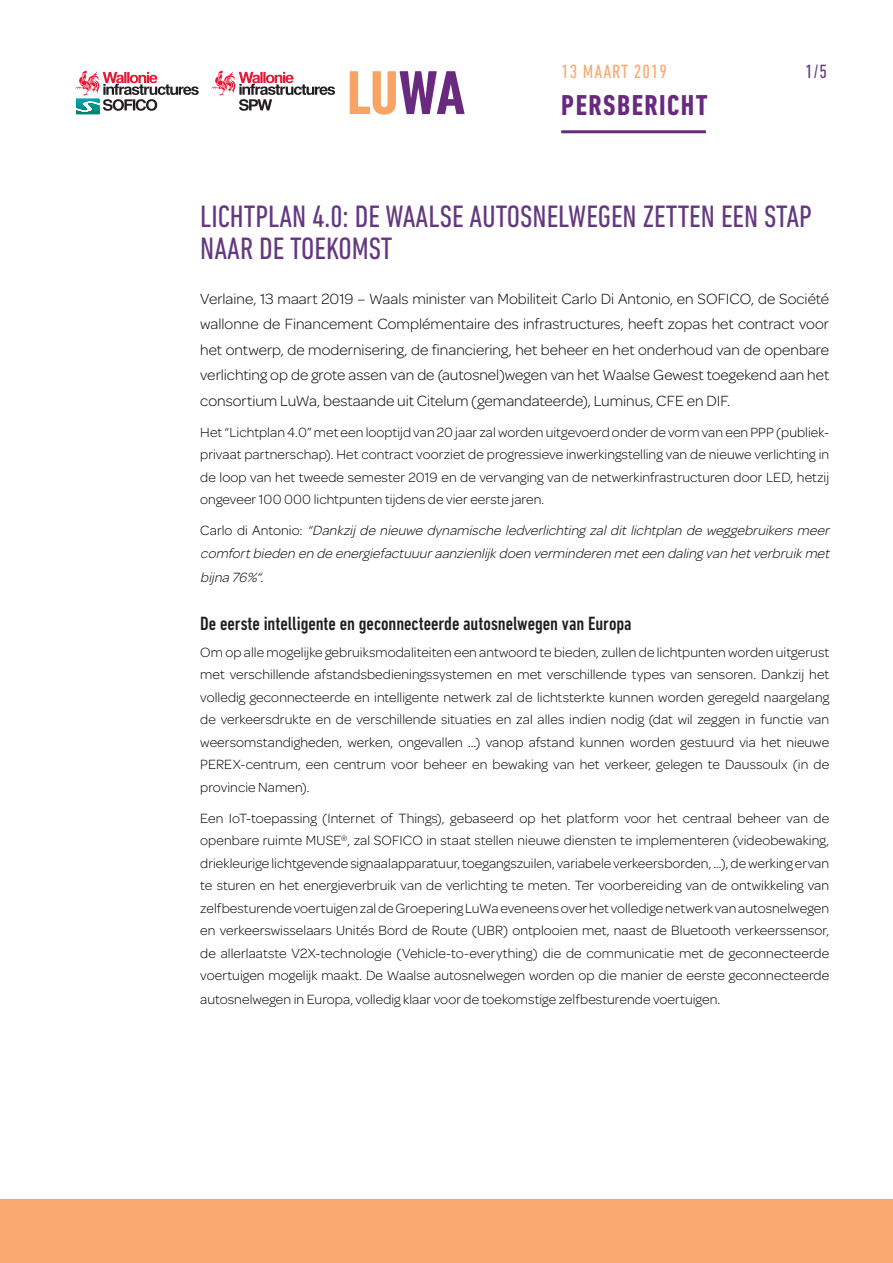
<style>
.page{position:relative;width:893px;height:1263px;background:#fff}
.page>*{position:absolute;margin:0;border:0;box-sizing:border-box;transform-origin:0 0}
.t1{font:condensed 31.5px/31.5px "DIN Next LT Pro";color:#633881}
.t2{font:700 condensed 29.25px "DIN Next LT Pro";letter-spacing:.05em;color:#682a7e}
.t3{font:500 condensed 19.5px "DIN Next LT Pro";color:#231f20}
.t4{font:condensed 19.5px "DIN Next LT Pro";letter-spacing:.05em;color:#f9a86f}
.t5{font:condensed 19.5px "DIN Next LT Pro";color:#633881}
.t6{font:300 15.75px/25.5px "Omnes";color:#000;text-align:justify}
.t7{font:300 14.25px/22.5px "Omnes";letter-spacing:.005em;color:#000;text-align:justify}
.t8{font:italic 300 14.25px/22.5px "Omnes";letter-spacing:.005em;color:#000}
.s1{font-style:normal}
.s2{font-size:15px}
</style>
<div class="page">
<div style="left:0;top:1199px;width:893px;height:64px;background:#f9a86f"></div>
<svg style="left:76px;top:71px;width:123px;height:44px"></svg>
<hr style="left:561px;top:130px;width:145px;height:3px;background:#682a7e">
<svg style="left:350px;top:71px;width:115px;height:44px"></svg>
<svg style="left:212px;top:71px;width:123px;height:40px"></svg>
<h3 class="t4" style="left:561px;top:60px;width:107px">13 MAART 2019</h3>
<h3 class="t5" style="left:805px;top:60px;width:23px">1/5</h3>
<h2 class="t2" style="left:561px;top:89px;width:148px">PERSBERICHT</h2>
<h1 class="t1" style="left:200px;top:201px;width:613px">LICHTPLAN 4.0: DE WAALSE AUTOSNELWEGEN ZETTEN EEN STAP<br>NAAR DE TOEKOMST</h1>
<p class="t6" style="left:200px;top:286px;width:630px">Verlaine, 13 maart 2019 – Waals minister van Mobiliteit Carlo Di Antonio, en SOFICO, de Société wallonne de Financement Complémentaire des infrastructures, heeft zopas het contract voor het ontwerp, de modernisering, de financiering, het beheer en het onderhoud van de openbare verlichting op de grote assen van de (autosnel)wegen van het Waalse Gewest toegekend aan het consortium LuWa, bestaande uit Citelum (gemandateerde), Luminus, CFE en DIF.</p>
<p class="t7" style="left:200px;top:421px;width:630px">Het “Lichtplan 4.0” met een looptijd van 20 jaar zal worden uitgevoerd onder de vorm van een PPP (publiek&shy;privaat partnerschap). Het contract voorziet de progressieve inwerkingstelling van de nieuwe verlichting in de loop van het tweede semester 2019 en de vervanging van de netwerkinfrastructuren door LED, hetzij ongeveer 100 000 lichtpunten tijdens de vier eerste jaren.</p>
<p class="t8" style="left:200px;top:519px;width:634px"><span class="s1">C a r l o d i A n t o n i o :</span> “Dankzij de nieuwe dynamische ledverlichting zal dit lichtplan de weggebruikers meer comfortbieden en de energiefactuuuraanzienlijkdoen verminderen meteen daling van hetverbruikmet</p>
<p class="t8" style="left:200px;top:566px;width:68px">bij na 76%“.</p>
<h3 class="t3" style="left:200px;top:612px;width:433px">De eerste intelligente en geconnecteerde autosnelwegen van Europa</h3>
<p class="t7" style="left:200px;top:641px;width:630px">Om op alle mogelijke gebruiksmodaliteiten een antwoord te bieden, zullen de lichtpunten worden uitgerust met verschillende afstandsbedieningssystemen en met verschillende types van sensoren. Dankzij het volledig geconnecteerde en intelligente netwerk zal de lichtsterkte kunnen worden geregeld naargelang de verkeersdrukte en de verschillende situaties en zal alles indien nodig (dat wil zeggen in functie van weersomstandigheden, werken, ongevallen …) vanop afstand kunnen worden gestuurd via het nieuwe PEREX-centrum, een centrum voor beheer en bewaking van het verkeer, gelegen te Daussoulx (in de provincie Namen).</p>
<p class="t7" style="left:200px;top:807px;width:630px">Een IoT-toepassing (Internet of Things), gebaseerd op het platform voor het centraal beheer van de openbare ruimte MUSE<sup>®</sup>, zal SOFICO in staat stellen nieuwe diensten te implementeren (videobewaking, driekleurige lichtgevende signaalapparatuur, toegangszuilen, variabele verkeersborden, ...), de werking ervan te sturen en het energieverbruik van de verlichting te meten. Ter voorbereiding van de ontwikkeling van zelfbesturende voertuigen zal de Groepering LuWa eveneens over het volledige netwerk van autosnelwegen en verkeerswisselaars Unités Bord de Route (UBR) ontplooien met, naast de Bluetooth verkeerssensor, de allerlaatste V2X-technologie (Vehicle-to-everything) die de communicatie met de geconnecteerde voertuigen mogelijk maakt. De Waalse autosnelwegen worden op die manier de eerste geconnecteerde</p>
<p class="t7" style="left:200px;top:988px;width:522px">autosnelwegen in Europa, volledig klaar voor de toekomstige zelfbesturende voertuigen<span class="s2">.</span></p>
</div>
